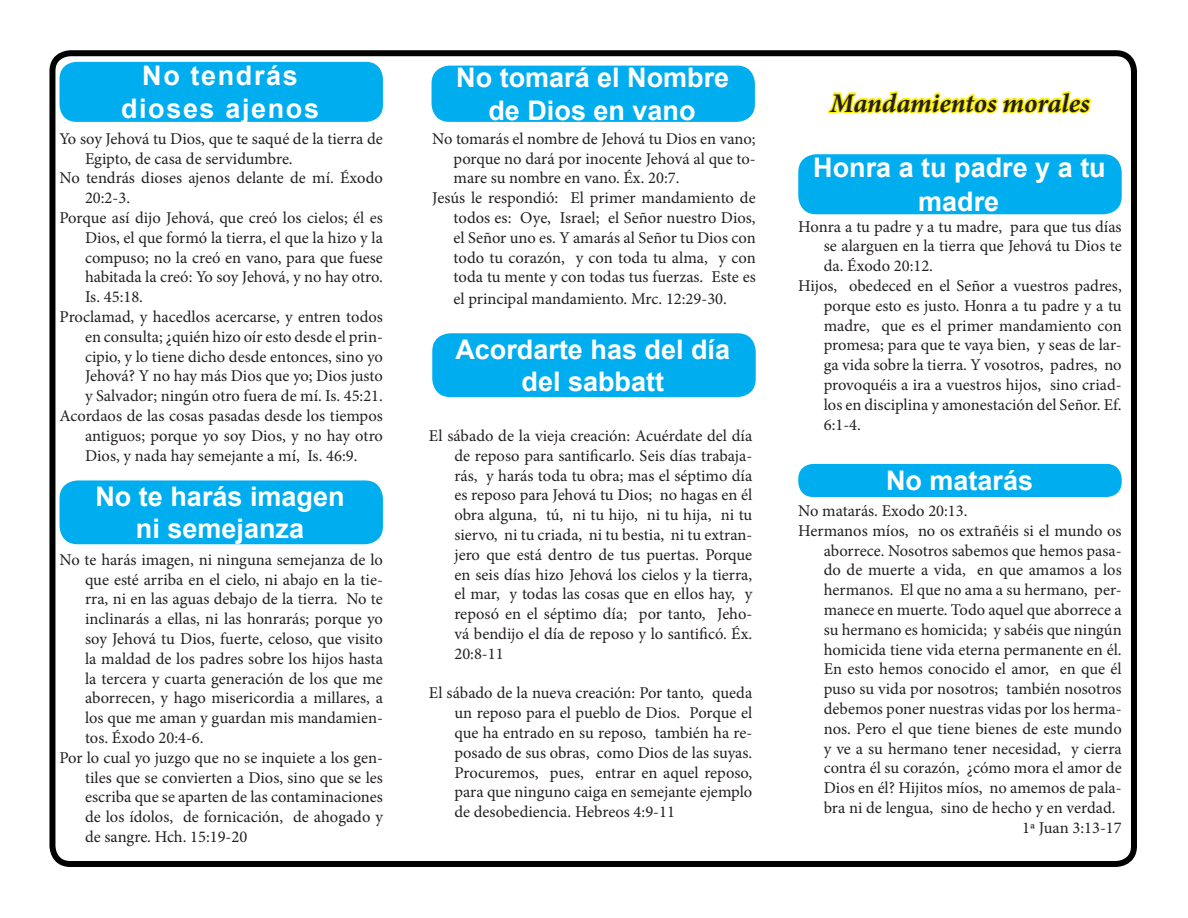
<style>
.page{position:relative;width:1188px;height:918px;background:#fff}
.page>*{position:absolute;margin:0;border:0;box-sizing:border-box;transform-origin:0 0}
.t1{font:700 27px/32.4px "Arial";color:#fff;text-align:center}
.t2{font:700 27px "Arial";letter-spacing:.06em;color:#fff}
.t3{font:italic 700 27px "Minion Pro";letter-spacing:-.005em;color:#231f20}
.t4{font:16.5px/19.8px "Minion Pro";color:#231f20;text-align:justify}
</style>
<div class="page">
<div style="left:49px;top:50px;width:1088px;height:817px;border:6px solid #000;border-radius:18px"></div>
<div style="left:60px;top:62px;width:323px;height:60px;background:#00aeef;border-radius:17px"></div>
<div style="left:60px;top:480px;width:323px;height:64px;background:#00aeef;border-radius:18px"></div>
<div style="left:432px;top:333px;width:324px;height:64px;background:#00aeef;border-radius:18px"></div>
<div style="left:432px;top:66px;width:323px;height:56px;background:#00aeef;border-radius:18px"></div>
<div style="left:798px;top:154px;width:324px;height:60px;background:#00aeef;border-radius:18px"></div>
<div style="left:798px;top:464px;width:324px;height:33px;background:#00aeef;border-radius:15px"></div>
<svg style="left:828px;top:91px;width:264px;height:23px"></svg>
<p class="t2" style="left:142px;top:58px;width:157px">No tendrás</p>
<p class="t2" style="left:121px;top:91px;width:200px">dioses ajenos</p>
<p class="t4" style="left:85px;top:129px;width:299px;text-indent:-26px">Yo soy Jehová tu Dios, que te saqué de la tierra de<br>Egipto, de casa de servidumbre.</p>
<p class="t4" style="left:85px;top:168px;width:299px;text-indent:-26px">No tendrás dioses ajenos delante de mí. Éxodo<br>20:2-3.</p>
<p class="t4" style="left:85px;top:208px;width:299px;text-indent:-26px">Porque así dijo Jehová, que creó los cielos; él es Dios, el que formó la tierra, el que la hizo y la compuso; no la creó en vano, para que fuese habitada la creó: Yo soy Jehová, y no hay otro.<br>Is. 45:18.</p>
<p class="t4" style="left:85px;top:307px;width:299px;text-indent:-26px">Proclamad, y hacedlos acercarse, y entren todos en consulta; ¿quién hizo oír esto desde el prin&shy;cipio, y lo tiene dicho desde entonces, sino yo Jehová? Y no hay más Dios que yo; Dios justo y Salvador; ningún otro fuera de mí. Is. 45:21.</p>
<p class="t4" style="left:85px;top:406px;width:299px;text-indent:-26px">Acordaos de las cosas pasadas desde los tiempos antiguos; porque yo soy Dios, y no hay otro Dios, y nada hay semejante a mí, Is. 46:9.</p>
<p class="t1" style="left:95px;top:481px;width:251px">No te harás imagen</p>
<p class="t1" style="left:136px;top:514px;width:170px">ni semejanza</p>
<p class="t4" style="left:85px;top:550px;width:299px;text-indent:-26px">No te harás imagen, ni ninguna semejanza de lo que esté arriba en el cielo, ni abajo en la tie&shy;rra, ni en las aguas debajo de la tierra. No te inclinarás a ellas, ni las honrarás; porque yo soy Jehová tu Dios, fuerte, celoso, que visito la maldad de los padres sobre los hijos hasta la tercera y cuarta generación de los que me aborrecen, y hago misericordia a millares, a los que me aman y guardan mis mandamien&shy;tos. Éxodo 20:4-6.</p>
<p class="t4" style="left:85px;top:748px;width:299px;text-indent:-26px">Por lo cual yo juzgo que no se inquiete a los gen&shy;tiles que se convierten a Dios, sino que se les escriba que se aparten de las contaminaciones de los ídolos, de fornicación, de ahogado y de sangre. Hch. 15:19-20</p>
<p class="t1" style="left:456px;top:63px;width:275px">No tomará el Nombre de Dios en vano</p>
<p class="t4" style="left:454px;top:129px;width:304px;text-indent:-21px">No tomarás el nombre de Jehová tu Dios en vano; porque no dará por inocente Jehová al que to&shy;mare su nombre en vano. Éx. 20:7.</p>
<p class="t4" style="left:454px;top:188px;width:304px;text-indent:-21px">Jesús le respondió: El primer mandamiento de todos es: Oye, Israel; el Señor nuestro Dios, el Señor uno es. Y amarás al Señor tu Dios con todo tu corazón, y con toda tu alma, y con toda tu mente y con todas tus fuerzas. Este es</p>
<p class="t4" style="left:454px;top:289px;width:275px">el principal mandamiento. Mrc. 12:29-30.</p>
<p class="t1" style="left:455px;top:334px;width:276px">Acordarte has del día del sabbatt</p>
<p class="t4" style="left:454px;top:426px;width:299px;text-indent:-26px">El sábado de la vieja creación: Acuérdate del día de reposo para santificarlo. Seis días trabaja&shy;rás, y harás toda tu obra; mas el séptimo día es reposo para Jehová tu Dios; no hagas en él obra alguna, tú, ni tu hijo, ni tu hija, ni tu siervo, ni tu criada, ni tu bestia, ni tu extran&shy;jero que está dentro de tus puertas. Porque en seis días hizo Jehová los cielos y la tierra, el mar, y todas las cosas que en ellos hay, y reposó en el séptimo día; por tanto, Jeho&shy;vá bendijo el día de reposo y lo santificó. Éx.<br>20:8-11</p>
<p class="t4" style="left:454px;top:683px;width:299px;text-indent:-26px">El sábado de la nueva creación: Por tanto, queda un reposo para el pueblo de Dios. Porque el que ha entrado en su reposo, también ha re&shy;posado de sus obras, como Dios de las suyas.<br>Procuremos, pues, entrar en aquel reposo, para que ninguno caiga en semejante ejemplo de desobediencia. Hebreos 4:9-11</p>
<p class="t3" style="left:830px;top:84px;width:261px">Mandamientos morales</p>
<p class="t1" style="left:813px;top:151px;width:294px;line-height:34.5px">Honra a tu padre y a tu madre</p>
<p class="t4" style="left:824px;top:216px;width:299px;text-indent:-26px">Honra a tu padre y a tu madre, para que tus días se alarguen en la tierra que Jehová tu Dios te da. Éxodo 20:12.</p>
<p class="t4" style="left:824px;top:276px;width:299px;text-indent:-26px">Hijos, obedeced en el Señor a vuestros padres, porque esto es justo. Honra a tu padre y a tu madre, que es el primer mandamiento con promesa; para que te vaya bien, y seas de lar&shy;ga vida sobre la tierra. Y vosotros, padres, no provoquéis a ira a vuestros hijos, sino criad&shy;los en disciplina y amonestación del Señor. Ef.<br>6:1-4.</p>
<p class="t1" style="left:886px;top:465px;width:149px">No matarás</p>
<p class="t4" style="left:798px;top:501px;width:171px">No matarás. Exodo 20:13.</p>
<p class="t4" style="left:824px;top:521px;width:299px;text-indent:-26px">Hermanos míos, no os extrañéis si el mundo os aborrece. Nosotros sabemos que hemos pasa&shy;do de muerte a vida, en que amamos a los hermanos. El que no ama a su hermano, per&shy;manece en muerte. Todo aquel que aborrece a su hermano es homicida; y sabéis que ningún homicida tiene vida eterna permanente en él.<br>En esto hemos conocido el amor, en que él puso su vida por nosotros; también nosotros debemos poner nuestras vidas por los herma&shy;nos. Pero el que tiene bienes de este mundo y ve a su hermano tener necesidad, y cierra contra él su corazón, ¿cómo mora el amor de Dios en él? Hijitos míos, no amemos de pala&shy;bra ni de lengua, sino de hecho y en verdad.</p>
<p class="t4" style="left:1022px;top:818px;width:101px">1ª Juan 3:13-17</p>
</div>
